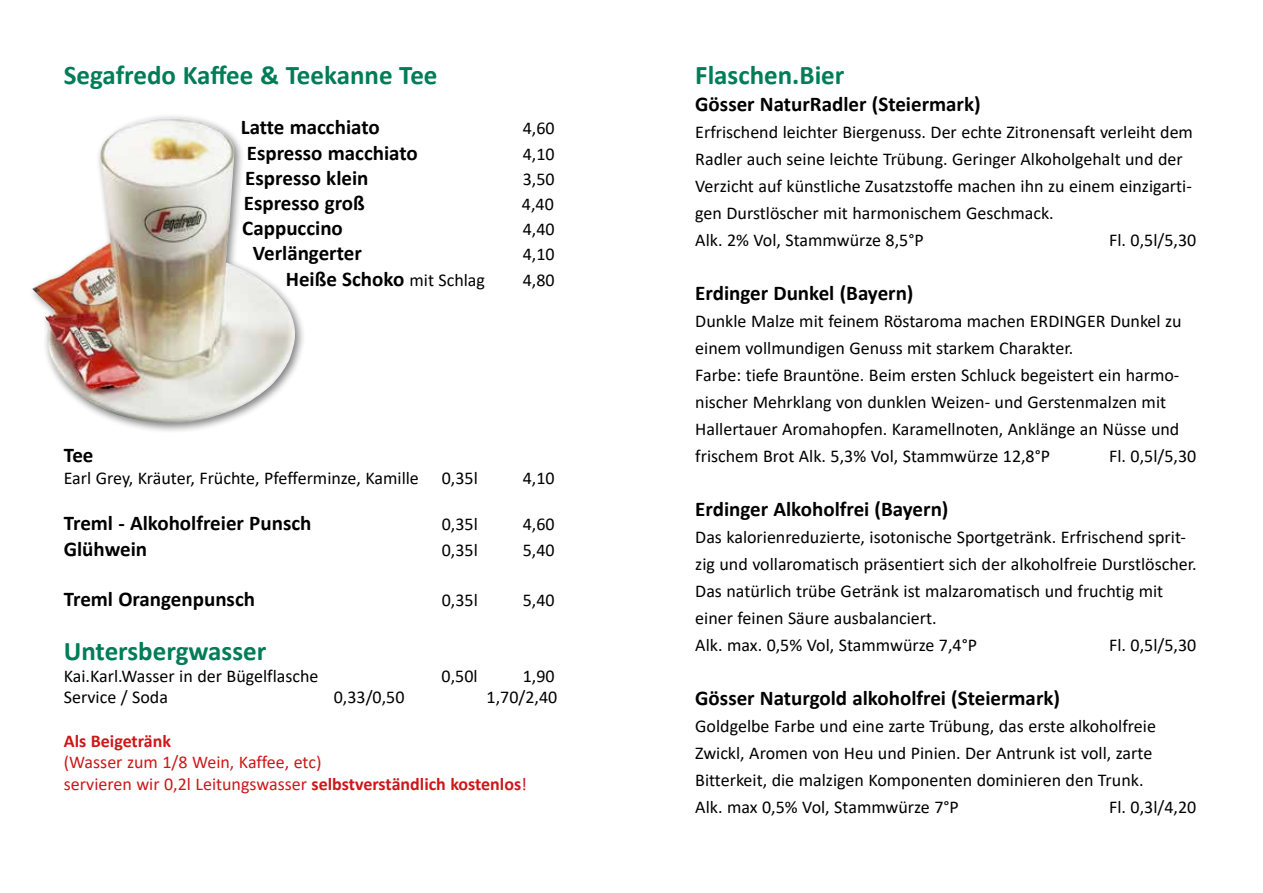
<style>
.page{position:relative;width:1263px;height:893px;background:#fff}
.page>*{position:absolute;margin:0;border:0;box-sizing:border-box;transform-origin:0 0}
.t1{font:700 27px "Calibri";color:#007c57}
.t2{font:700 21px "Calibri";color:#000}
.t3{font:18px/27px "Calibri";color:#000}
.t4{font:18px/21.6px "Calibri";color:#cd1719}
.t5{font:700 18px "Calibri";color:#cd1719}
.s1{font-weight:400;font-size:18px}
.s2{font-weight:700}
</style>
<div class="page">
<div style="left:28px;top:113px;width:278px;height:321px;background:#000;opacity:.5"></div>
<img style="left:32px;top:118px;width:267px;height:305px">
<h1 class="t1" style="left:64px;top:56px;width:375px">Segafredo Kaffee &amp; Teekanne Tee</h1>
<p class="t2" style="left:241px;top:113px;width:140px">Latte macchiato</p>
<p class="t3" style="left:523px;top:115px;width:33px">4,60</p>
<p class="t2" style="left:247px;top:138px;width:172px">Espresso macchiato</p>
<p class="t3" style="left:523px;top:140px;width:33px">4,10</p>
<p class="t2" style="left:245px;top:163px;width:125px">Espresso klein</p>
<p class="t3" style="left:523px;top:165px;width:33px">3,50</p>
<p class="t2" style="left:244px;top:188px;width:123px">Espresso groß</p>
<p class="t3" style="left:522px;top:190px;width:33px">4,40</p>
<p class="t2" style="left:242px;top:213px;width:102px">Cappuccino</p>
<p class="t3" style="left:523px;top:215px;width:33px">4,40</p>
<p class="t2" style="left:253px;top:239px;width:110px">Verlängerter</p>
<p class="t3" style="left:523px;top:241px;width:33px">4,10</p>
<p class="t2" style="left:286px;top:264px;width:201px">Heiße Schoko <span class="s1">mit Schlag</span></p>
<p class="t3" style="left:523px;top:266px;width:33px">4,80</p>
<p class="t2" style="left:64px;top:440px;width:31px">Tee</p>
<p class="t3" style="left:64px;top:464px;width:357px">Earl Grey, Kräuter, Früchte, Pfefferminze, Kamille</p>
<p class="t3" style="left:442px;top:464px;width:37px">0,35l</p>
<p class="t3" style="left:523px;top:464px;width:33px">4,10</p>
<p class="t2" style="left:64px;top:509px;width:249px">Treml - Alkoholfreier Punsch</p>
<p class="t3" style="left:442px;top:511px;width:38px">0,35l</p>
<p class="t3" style="left:523px;top:511px;width:33px">4,60</p>
<p class="t2" style="left:64px;top:534px;width:85px">Glühwein</p>
<p class="t3" style="left:442px;top:536px;width:38px">0,35l</p>
<p class="t3" style="left:523px;top:536px;width:33px">5,40</p>
<p class="t2" style="left:64px;top:584px;width:193px">Treml Orangenpunsch</p>
<p class="t3" style="left:442px;top:586px;width:38px">0,35l</p>
<p class="t3" style="left:523px;top:586px;width:33px">5,40</p>
<h1 class="t1" style="left:64px;top:632px;width:204px">Untersbergwasser</h1>
<p class="t3" style="left:64px;top:662px;width:256px">Kai.Karl.Wasser in der Bügelflasche</p>
<p class="t3" style="left:442px;top:662px;width:37px">0,50l</p>
<p class="t3" style="left:523px;top:662px;width:33px">1,90</p>
<p class="t3" style="left:64px;top:683px;width:106px">Service / Soda</p>
<p class="t3" style="left:334px;top:683px;width:72px">0,33/0,50</p>
<p class="t3" style="left:487px;top:683px;width:72px">1,70/2,40</p>
<p class="t5" style="left:64px;top:728px;width:109px">Als Beigetränk</p>
<p class="t4" style="left:64px;top:751px;width:465px">(Wasser zum 1/8 Wein, Kaffee, etc)<br>servieren wir 0,2l Leitungswasser <span class="s2">selbstverständlich kostenlos</span>!</p>
<h1 class="t1" style="left:695px;top:56px;width:151px">Flaschen.Bier</h1>
<p class="t2" style="left:695px;top:89px;width:287px">Gösser NaturRadler (Steiermark)</p>
<p class="t3" style="left:695px;top:118px;width:499px">Erfrischend leichter Biergenuss. Der echte Zitronensaft verleiht dem Radler auch seine leichte Trübung. Geringer Alkoholgehalt und der Verzicht auf künstliche Zusatzstoffe machen ihn zu einem einzigarti&shy;gen Durstlöscher mit harmonischem Geschmack.<br>Alk. 2% Vol, Stammwürze 8,5°P</p>
<p class="t3" style="left:1109px;top:226px;width:89px">Fl. 0,5l/5,30</p>
<p class="t2" style="left:695px;top:278px;width:220px">Erdinger Dunkel (Bayern)</p>
<p class="t3" style="left:695px;top:307px;width:488px">Dunkle Malze mit feinem Röstaroma machen ERDINGER Dunkel zu einem vollmundigen Genuss mit starkem Charakter.<br>Farbe: tiefe Brauntöne. Beim ersten Schluck begeistert ein harmo&shy;nischer Mehrklang von dunklen Weizen- und Gerstenmalzen mit Hallertauer Aromahopfen. Karamellnoten, Anklänge an Nüsse und frischem Brot Alk. 5,3% Vol, Stammwürze 12,8°P</p>
<p class="t3" style="left:1109px;top:442px;width:89px">Fl. 0,5l/5,30</p>
<p class="t2" style="left:695px;top:494px;width:255px">Erdinger Alkoholfrei (Bayern)</p>
<p class="t3" style="left:695px;top:523px;width:503px">Das kalorienreduzierte, isotonische Sportgetränk. Erfrischend sprit&shy;zig und vollaromatisch präsentiert sich der alkoholfreie Durstlöscher.<br>Das natürlich trübe Getränk ist malzaromatisch und fruchtig mit einer feinen Säure ausbalanciert.<br>Alk. max. 0,5% Vol, Stammwürze 7,4°P</p>
<p class="t3" style="left:1109px;top:631px;width:89px">Fl. 0,5l/5,30</p>
<p class="t2" style="left:695px;top:683px;width:366px">Gösser Naturgold alkoholfrei (Steiermark)</p>
<p class="t3" style="left:695px;top:712px;width:462px">Goldgelbe Farbe und eine zarte Trübung, das erste alkoholfreie Zwickl, Aromen von Heu und Pinien. Der Antrunk ist voll, zarte Bitterkeit, die malzigen Komponenten dominieren den Trunk.<br>Alk. max 0,5% Vol, Stammwürze 7°P</p>
<p class="t3" style="left:1109px;top:793px;width:89px">Fl. 0,3l/4,20</p>
</div>
